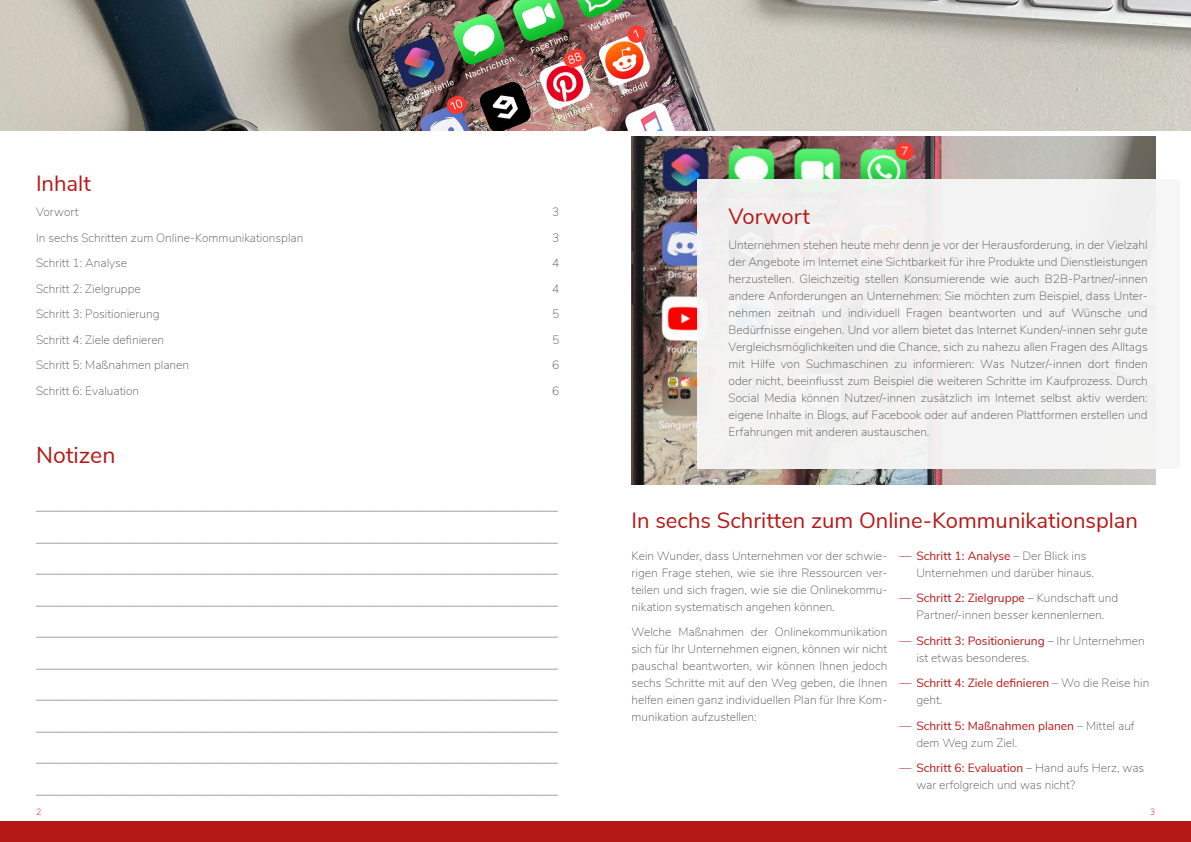
<style>
.page{position:relative;width:1191px;height:842px;background:#fff}
.page>*{position:absolute;margin:0;border:0;box-sizing:border-box;transform-origin:0 0}
.t1{font:23px "Nunito Sans";color:#b51917}
.t2{font:22px "Nunito Sans";color:#b51917}
.t3{font:200 12px/17px "Nunito Sans";color:#575756;text-align:justify}
.t4{font:12px/17px "Nunito Sans";color:#b51917}
.t5{font:200 9px "Nunito Sans";color:#b51917}
.s1{color:#b51917}
.s2{font-weight:400;color:#b51917}
.s3{font-weight:200}
.s4{font-weight:200;color:#575756}
</style>
<div class="page">
<div style="left:0;top:821px;width:1191px;height:21px;background:#b51917"></div>
<img style="left:631px;top:136px;width:524px;height:349px">
<div style="left:697px;top:180px;width:482px;height:289px;background:#f6f6f6"></div>
<img style="left:0;top:0;width:1191px;height:130px">
<h2 class="t2" style="left:36px;top:167px;width:56px">Inhalt</h2>
<p class="t3" style="left:36px;top:203px;width:44px">Vorwort</p>
<p class="t3" style="left:552px;top:203px;width:9px">3</p>
<p class="t3" style="left:36px;top:229px;width:269px">In sechs Schritten zum Online-Kommunikationsplan</p>
<p class="t3" style="left:552px;top:229px;width:9px">3</p>
<p class="t3" style="left:36px;top:254px;width:93px">Schritt 1: Analyse</p>
<p class="t3" style="left:552px;top:254px;width:9px">4</p>
<p class="t3" style="left:36px;top:280px;width:106px">Schritt 2: Zielgruppe</p>
<p class="t3" style="left:552px;top:280px;width:9px">4</p>
<p class="t3" style="left:36px;top:305px;width:125px">Schritt 3: Positionierung</p>
<p class="t3" style="left:552px;top:305px;width:9px">5</p>
<p class="t3" style="left:36px;top:331px;width:130px">Schritt 4: Ziele definieren</p>
<p class="t3" style="left:552px;top:331px;width:9px">5</p>
<p class="t3" style="left:36px;top:356px;width:155px">Schritt 5: Maßnahmen planen</p>
<p class="t3" style="left:552px;top:356px;width:9px">6</p>
<p class="t3" style="left:36px;top:382px;width:105px">Schritt 6: Evaluation</p>
<p class="t3" style="left:552px;top:382px;width:9px">6</p>
<h1 class="t1" style="left:36px;top:438px;width:81px">Notizen</h1>
<p class="t3" style="left:36px;top:498px;width:523px">_______________________________________________________________________________________</p>
<p class="t3" style="left:36px;top:529px;width:523px">_______________________________________________________________________________________</p>
<p class="t3" style="left:36px;top:561px;width:523px">_______________________________________________________________________________________</p>
<p class="t3" style="left:36px;top:592px;width:523px">_______________________________________________________________________________________</p>
<p class="t3" style="left:36px;top:624px;width:523px">_______________________________________________________________________________________</p>
<p class="t3" style="left:36px;top:655px;width:523px">_______________________________________________________________________________________</p>
<p class="t3" style="left:36px;top:687px;width:523px">_______________________________________________________________________________________</p>
<p class="t3" style="left:36px;top:718px;width:523px">_______________________________________________________________________________________</p>
<p class="t3" style="left:36px;top:750px;width:523px">_______________________________________________________________________________________</p>
<p class="t3" style="left:36px;top:781px;width:523px">_______________________________________________________________________________________</p>
<h2 class="t2" style="left:728px;top:200px;width:83px">Vorwort</h2>
<p class="t3" style="left:728px;top:236px;width:420px">Unternehmen stehen heute mehr denn je vor der Herausforderung, in der Vielzahl der Angebote im Internet eine Sichtbarkeit für ihre Produkte und Dienstleistungen herzustellen. Gleichzeitig stellen Konsumierende wie auch B2B-Partner/-innen andere Anforderungen an Unternehmen: Sie möchten zum Beispiel, dass Unter&shy;nehmen zeitnah und individuell Fragen beantworten und auf Wünsche und Bedürfnisse eingehen. Und vor allem bietet das Internet Kunden/-innen sehr gute Vergleichsmöglichkeiten und die Chance, sich zu nahezu allen Fragen des Alltags mit Hilfe von Suchmaschinen zu informieren: Was Nutzer/-innen dort finden oder nicht, beeinflusst zum Beispiel die weiteren Schritte im Kaufprozess. Durch Social Media können Nutzer/-innen zusätzlich im Internet selbst aktiv werden: eigene Inhalte in Blogs, auf Facebook oder auf anderen Plattformen erstellen und Erfahrungen mit anderen austauschen.</p>
<h2 class="t2" style="left:631px;top:504px;width:508px">In sechs Schritten zum Online-Kommunikationsplan</h2>
<p class="t3" style="left:631px;top:546px;width:257px">Kein Wunder, dass Unternehmen vor der schwie&shy;rigen Frage stehen, wie sie ihre Ressourcen ver&shy;teilen und sich fragen, wie sie die Onlinekommu&shy;nikation systematisch angehen können.</p>
<p class="t3" style="left:631px;top:623px;width:257px">Welche Maßnahmen der Onlinekommunikation sich für Ihr Unternehmen eignen, können wir nicht pauschal beantworten, wir können Ihnen jedoch sechs Schritte mit auf den Weg geben, die Ihnen helfen einen ganz individuellen Plan für Ihre Kom&shy;munikation aufzustellen:</p>
<p class="t3" style="left:916px;top:546px;width:179px;text-indent:-17px"><span class="s1">—</span> <span class="s2">Schritt 1: Analyse</span> – Der Blick ins<br>Unternehmen und darüber hinaus.</p>
<p class="t3" style="left:899px;top:589px;width:220px;text-align:center"><span class="s1">—</span> <span class="s2">Schritt 2: Zielgruppe</span> – Kundschaft und<br>Partner/-innen besser kennenlernen.</p>
<p class="t3" style="left:916px;top:631px;width:230px;text-indent:-17px"><span class="s1">—</span> <span class="s2">Schritt 3: Positionierung</span> – Ihr Unternehmen ist etwas besonderes.</p>
<p class="t4" style="left:916px;top:674px;width:234px;text-indent:-17px"><span class="s3">—</span> Schritt 4: Ziele definieren <span class="s4">– Wo die Reise hin geht.</span></p>
<p class="t4" style="left:916px;top:716px;width:220px;text-indent:-17px"><span class="s3">—</span> Schritt 5: Maßnahmen planen <span class="s4">– Mittel auf dem Weg zum Ziel.</span></p>
<p class="t3" style="left:916px;top:759px;width:229px;text-indent:-17px"><span class="s1">—</span> <span class="s2">Schritt 6: Evaluation</span> – Hand aufs Herz, was war erfolgreich und was nicht?</p>
<p class="t5" style="left:36px;top:805px;width:7px">2</p>
<p class="t5" style="left:1149px;top:805px;width:7px">3</p>
</div>
